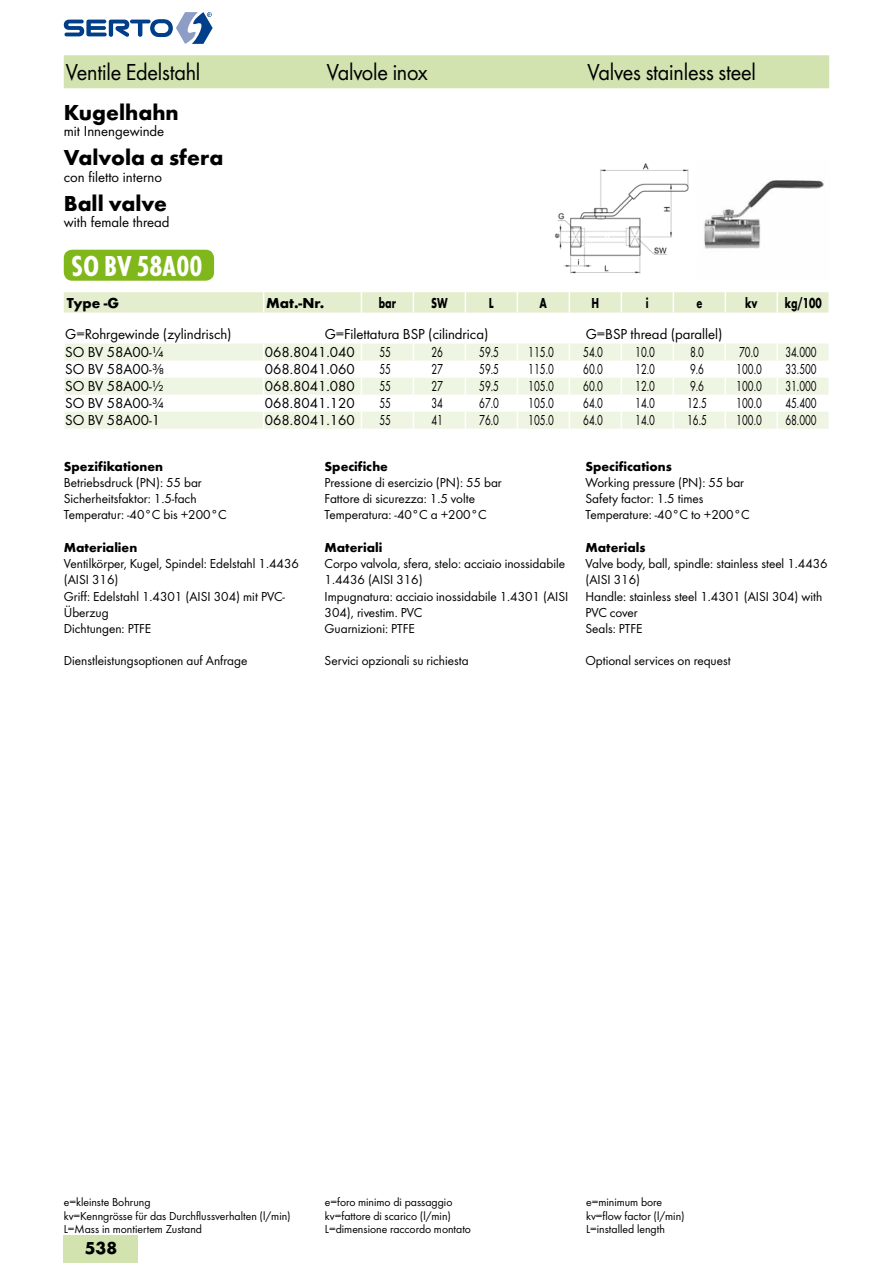
<style>
.page{position:relative;width:893px;height:1263px;background:#fff}
.page>*{position:absolute;margin:0;border:0;box-sizing:border-box;transform-origin:0 0}
.t1{font:700 30px "Futura Con";color:#fff}
.t2{font:24px "Futura Boo";letter-spacing:-.01em;color:#000;scale:.94 1}
.t3{font:700 22.5px "Futura";color:#000}
.t4{font:700 18px "Futura";color:#000}
.t5{font:15px "Futura Boo";color:#000}
.t6{font:15px "Futura Boo";color:#000;scale:.7 1}
.t7{font:700 15px "Futura";color:#000;scale:.7 1}
.t8{font:700 15px "Futura";color:#000}
.t9{font:13.5px/16.2px "Futura Boo";color:#000}
.t10{font:700 13.5px "Futura";color:#000}
.t11{font:12px/13.5px "Futura Boo";color:#000}
</style>
<div class="page">
<div style="left:63px;top:55px;width:767px;height:34px;background:#d2e3af"></div>
<svg style="left:64px;top:12px;width:149px;height:32px"></svg>
<svg style="left:63px;top:249px;width:766px;height:180px"></svg>
<hr style="left:724px;top:292px;width:2px;height:21px;background:#fff">
<hr style="left:776px;top:292px;width:2px;height:21px;background:#fff">
<hr style="left:828px;top:292px;width:2px;height:21px;background:#fff">
<img style="left:552px;top:163px;width:141px;height:116px">
<img style="left:698px;top:180px;width:131px;height:99px">
<div style="left:64px;top:250px;width:150px;height:31px;background:#80b71b;border-radius:9px"></div>
<div style="left:64px;top:1235px;width:74px;height:28px;background:#d2e3af"></div>
<h2 class="t2" style="left:66px;top:57px;width:145px">Ventile Edelstahl</h2>
<h2 class="t2" style="left:327px;top:57px;width:109px">Valvole inox</h2>
<h2 class="t2" style="left:587px;top:57px;width:181px">Valves stainless steel</h2>
<h3 class="t3" style="left:64px;top:98px;width:116px">Kugelhahn</h3>
<p class="t5" style="left:64px;top:122px;width:102px">mit Innengewinde</p>
<h3 class="t3" style="left:64px;top:144px;width:161px">Valvola a sfera</h3>
<p class="t5" style="left:64px;top:168px;width:100px">con filetto interno</p>
<h3 class="t3" style="left:64px;top:189px;width:105px">Ball valve</h3>
<p class="t5" style="left:64px;top:213px;width:107px">with female thread</p>
<h1 class="t1" style="left:71px;top:248px;width:133px">SO BV 58A00</h1>
<p class="t8" style="left:67px;top:294px;width:54px">Type -G</p>
<p class="t8" style="left:266px;top:294px;width:60px">Mat.-Nr.</p>
<p class="t7" style="left:379px;top:294px;width:26px">bar</p>
<p class="t7" style="left:431px;top:294px;width:25px">SW</p>
<p class="t7" style="left:489px;top:294px;width:9px">L</p>
<p class="t7" style="left:540px;top:294px;width:12px">A</p>
<p class="t7" style="left:591px;top:294px;width:13px">H</p>
<p class="t7" style="left:646px;top:294px;width:6px">i</p>
<p class="t7" style="left:696px;top:294px;width:10px">e</p>
<p class="t7" style="left:745px;top:294px;width:19px">kv</p>
<p class="t7" style="left:785px;top:294px;width:54px">kg/100</p>
<p class="t5" style="left:65px;top:325px;width:168px">G=Rohrgewinde (zylindrisch)</p>
<p class="t5" style="left:325px;top:325px;width:165px">G=Filettatura BSP (cilindrica)</p>
<p class="t5" style="left:586px;top:325px;width:138px">G=BSP thread (parallel)</p>
<p class="t5" style="left:65px;top:343px;width:101px">SO BV 58A00-1/4</p>
<p class="t5" style="left:265px;top:343px;width:91px">068.8041.040</p>
<p class="t6" style="left:379px;top:343px;width:18px">55</p>
<p class="t6" style="left:431px;top:343px;width:18px">26</p>
<p class="t6" style="left:479px;top:343px;width:30px">59.5</p>
<p class="t6" style="left:528px;top:343px;width:38px">115.0</p>
<p class="t6" style="left:583px;top:343px;width:30px">54.0</p>
<p class="t6" style="left:635px;top:343px;width:30px">10.0</p>
<p class="t6" style="left:690px;top:343px;width:21px">8.0</p>
<p class="t6" style="left:739px;top:343px;width:30px">70.0</p>
<p class="t6" style="left:785px;top:343px;width:46px">34.000</p>
<p class="t5" style="left:65px;top:360px;width:101px">SO BV 58A00-3/8</p>
<p class="t5" style="left:265px;top:360px;width:91px">068.8041.060</p>
<p class="t6" style="left:379px;top:360px;width:18px">55</p>
<p class="t6" style="left:431px;top:360px;width:18px">27</p>
<p class="t6" style="left:479px;top:360px;width:30px">59.5</p>
<p class="t6" style="left:528px;top:360px;width:38px">115.0</p>
<p class="t6" style="left:583px;top:360px;width:30px">60.0</p>
<p class="t6" style="left:635px;top:360px;width:30px">12.0</p>
<p class="t6" style="left:690px;top:360px;width:21px">9.6</p>
<p class="t6" style="left:736px;top:360px;width:38px">100.0</p>
<p class="t6" style="left:785px;top:360px;width:46px">33.500</p>
<p class="t5" style="left:65px;top:377px;width:101px">SO BV 58A00-1/2</p>
<p class="t5" style="left:265px;top:377px;width:91px">068.8041.080</p>
<p class="t6" style="left:379px;top:377px;width:18px">55</p>
<p class="t6" style="left:431px;top:377px;width:18px">27</p>
<p class="t6" style="left:479px;top:377px;width:30px">59.5</p>
<p class="t6" style="left:528px;top:377px;width:38px">105.0</p>
<p class="t6" style="left:583px;top:377px;width:30px">60.0</p>
<p class="t6" style="left:635px;top:377px;width:30px">12.0</p>
<p class="t6" style="left:690px;top:377px;width:21px">9.6</p>
<p class="t6" style="left:736px;top:377px;width:38px">100.0</p>
<p class="t6" style="left:785px;top:377px;width:46px">31.000</p>
<p class="t5" style="left:65px;top:394px;width:101px">SO BV 58A00-3/4</p>
<p class="t5" style="left:265px;top:394px;width:91px">068.8041.120</p>
<p class="t6" style="left:379px;top:394px;width:18px">55</p>
<p class="t6" style="left:431px;top:394px;width:18px">34</p>
<p class="t6" style="left:479px;top:394px;width:30px">67.0</p>
<p class="t6" style="left:528px;top:394px;width:38px">105.0</p>
<p class="t6" style="left:583px;top:394px;width:30px">64.0</p>
<p class="t6" style="left:635px;top:394px;width:30px">14.0</p>
<p class="t6" style="left:687px;top:394px;width:30px">12.5</p>
<p class="t6" style="left:736px;top:394px;width:38px">100.0</p>
<p class="t6" style="left:785px;top:394px;width:46px">45.400</p>
<p class="t5" style="left:65px;top:411px;width:96px">SO BV 58A00-1</p>
<p class="t5" style="left:265px;top:411px;width:91px">068.8041.160</p>
<p class="t6" style="left:379px;top:411px;width:18px">55</p>
<p class="t6" style="left:431px;top:411px;width:18px">41</p>
<p class="t6" style="left:479px;top:411px;width:30px">76.0</p>
<p class="t6" style="left:528px;top:411px;width:38px">105.0</p>
<p class="t6" style="left:583px;top:411px;width:30px">64.0</p>
<p class="t6" style="left:635px;top:411px;width:30px">14.0</p>
<p class="t6" style="left:687px;top:411px;width:30px">16.5</p>
<p class="t6" style="left:736px;top:411px;width:38px">100.0</p>
<p class="t6" style="left:785px;top:411px;width:46px">68.000</p>
<p class="t10" style="left:64px;top:458px;width:101px">Spezifikationen</p>
<p class="t9" style="left:64px;top:474px;width:164px">Betriebsdruck (PN): 55 bar<br>Sicherheitsfaktor: 1.5-fach<br>Temperatur: -40°C bis +200°C</p>
<p class="t10" style="left:64px;top:539px;width:75px">Materialien</p>
<p class="t9" style="left:64px;top:555px;width:237px">Ventilkörper, Kugel, Spindel: Edelstahl 1.4436 (AISI 316)<br>Griff: Edelstahl 1.4301 (AISI 304) mit PVC-<br>Überzug<br>Dichtungen: PTFE</p>
<p class="t9" style="left:64px;top:653px;width:185px">Dienstleistungsoptionen auf Anfrage</p>
<p class="t10" style="left:325px;top:458px;width:65px">Specifiche</p>
<p class="t9" style="left:325px;top:474px;width:179px">Pressione di esercizio (PN): 55 bar<br>Fattore di sicurezza: 1.5 volte<br>Temperatura: -40°C a +200°C</p>
<p class="t10" style="left:325px;top:539px;width:59px">Materiali</p>
<p class="t9" style="left:325px;top:555px;width:245px">Corpo valvola, sfera, stelo: acciaio inossidabile<br>1.4436 (AISI 316)<br>Impugnatura: acciaio inossidabile 1.4301 (AISI<br>304), rivestim. PVC<br>Guarnizioni: PTFE</p>
<p class="t9" style="left:325px;top:653px;width:146px">Servici opzionali su richiesta</p>
<p class="t10" style="left:585px;top:458px;width:88px">Specifications</p>
<p class="t9" style="left:585px;top:474px;width:166px">Working pressure (PN): 55 bar<br>Safety factor: 1.5 times<br>Temperature: -40°C to +200°C</p>
<p class="t10" style="left:585px;top:539px;width:62px">Materials</p>
<p class="t9" style="left:585px;top:555px;width:244px">Valve body, ball, spindle: stainless steel 1.4436 (AISI 316)<br>Handle: stainless steel 1.4301 (AISI 304) with<br>PVC cover<br>Seals: PTFE</p>
<p class="t9" style="left:585px;top:653px;width:147px">Optional services on request</p>
<p class="t11" style="left:64px;top:1195px;width:229px">e=kleinste Bohrung<br>kv=Kenngrösse für das Durchflussverhalten (l/min)<br>L=Mass in montiertem Zustand</p>
<p class="t11" style="left:325px;top:1195px;width:148px">e=foro minimo di passaggio kv=fattore di scarico (l/min)<br>L=dimensione raccordo montato</p>
<p class="t11" style="left:586px;top:1195px;width:100px">e=minimum bore kv=flow factor (l/min)<br>L=installed length</p>
<h3 class="t4" style="left:85px;top:1237px;width:34px">538</h3>
</div>
